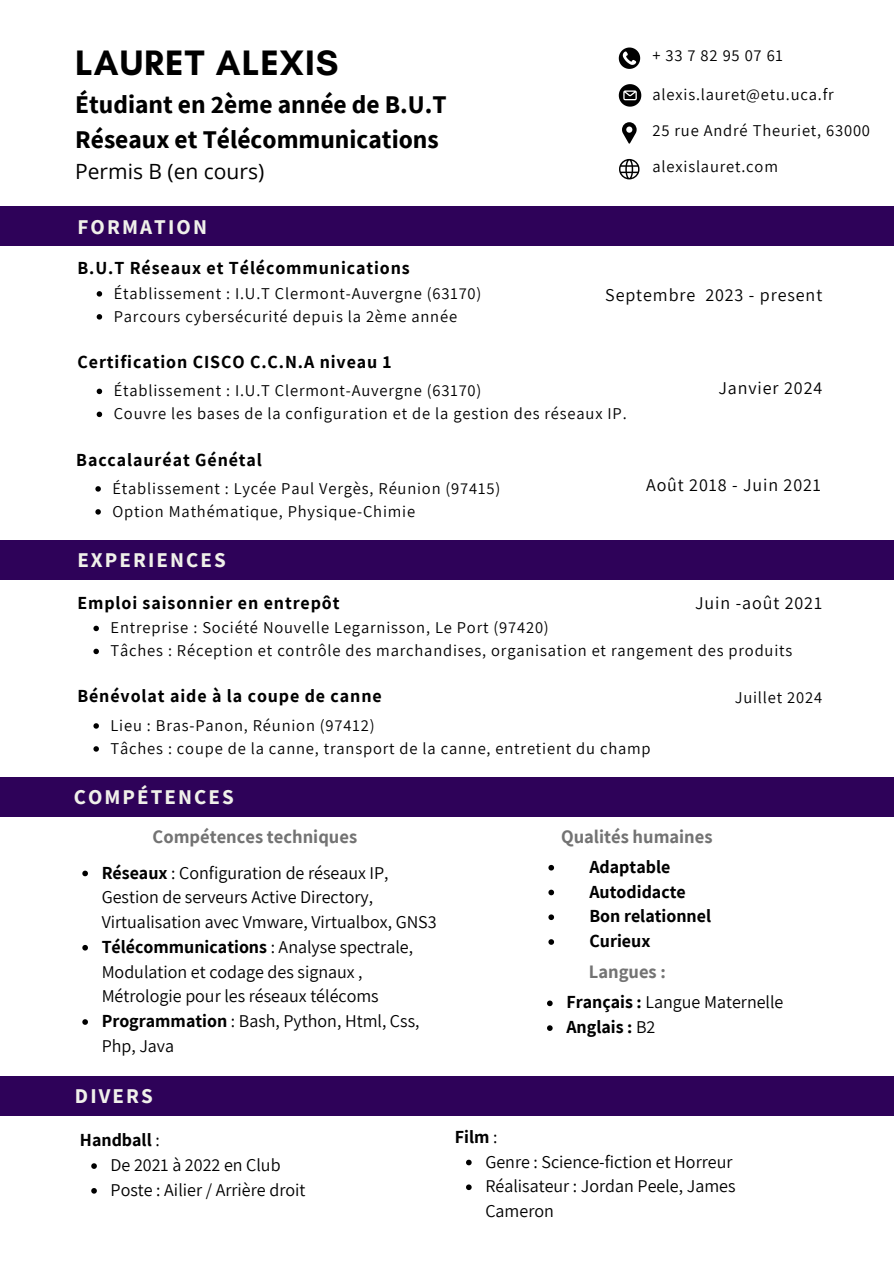
<style>
.page{position:relative;width:894px;height:1264px;background:#fff}
.page>*{position:absolute;margin:0;border:0;box-sizing:border-box;transform-origin:0 0}
.t1{font:700 36px "Glacial Indifference";letter-spacing:.03em;color:#000}
.t2{font:700 25.5px/34.8px "Source Sans Pro";color:#000}
.t3{font:700 21px "Source Sans Pro";letter-spacing:.1em;color:#f0f0ea}
.t4{font:21px "Open Sans";color:#000}
.t5{font:700 18.6px "Assistant";color:#737373}
.t6{font:18px/24.8px "Assistant";color:#000}
.t7{font:700 18px "Assistant";letter-spacing:.05em;color:#000}
.t8{font:18px "Assistant";letter-spacing:.05em;color:#000}
.t9{font:700 18px "Assistant";color:#000}
.t10{font:16.5px "Assistant";letter-spacing:.05em;color:#000}
.t11{font:16.5px "Assistant";letter-spacing:.175em;color:#000}
.s1{font-weight:700}
.s2{font-weight:400}
</style>
<div class="page">
<div style="left:0;top:206px;width:893px;height:40px;background:#2e0259"></div>
<div style="left:0;top:539px;width:893px;height:40px;background:#2e0259"></div>
<div style="left:0;top:1075px;width:893px;height:40px;background:#2e0259"></div>
<svg style="left:618px;top:84px;width:23px;height:23px"></svg>
<svg style="left:622px;top:122px;width:14px;height:22px"></svg>
<svg style="left:618px;top:48px;width:22px;height:21px"></svg>
<svg style="left:619px;top:159px;width:20px;height:20px"></svg>
<svg style="left:93px;top:625px;width:6px;height:6px"></svg>
<svg style="left:93px;top:648px;width:6px;height:6px"></svg>
<svg style="left:93px;top:723px;width:6px;height:5px"></svg>
<svg style="left:93px;top:746px;width:6px;height:5px"></svg>
<svg style="left:97px;top:291px;width:5px;height:5px"></svg>
<svg style="left:97px;top:314px;width:5px;height:5px"></svg>
<svg style="left:97px;top:388px;width:5px;height:6px"></svg>
<svg style="left:97px;top:411px;width:5px;height:6px"></svg>
<svg style="left:91px;top:1163px;width:6px;height:5px"></svg>
<svg style="left:91px;top:1188px;width:6px;height:5px"></svg>
<svg style="left:466px;top:1159px;width:5px;height:6px"></svg>
<svg style="left:466px;top:1184px;width:5px;height:6px"></svg>
<div style="left:0;top:776px;width:893px;height:40px;background:#2e0259"></div>
<svg style="left:82px;top:870px;width:6px;height:6px"></svg>
<svg style="left:82px;top:944px;width:6px;height:6px"></svg>
<svg style="left:82px;top:1019px;width:6px;height:5px"></svg>
<svg style="left:95px;top:486px;width:6px;height:5px"></svg>
<svg style="left:95px;top:509px;width:6px;height:5px"></svg>
<svg style="left:548px;top:864px;width:6px;height:6px"></svg>
<svg style="left:548px;top:889px;width:6px;height:6px"></svg>
<svg style="left:548px;top:914px;width:6px;height:6px"></svg>
<svg style="left:548px;top:939px;width:6px;height:5px"></svg>
<svg style="left:547px;top:1000px;width:5px;height:6px"></svg>
<svg style="left:547px;top:1025px;width:5px;height:5px"></svg>
<h1 class="t1" style="left:75px;top:41px;width:265px">LAURET ALEXIS</h1>
<h2 class="t11" style="left:652px;top:45px;width:132px">+33782950761</h2>
<p class="t2" style="left:75px;top:86px;width:373px">Étudiant en 2ème année de B.U.T<br>Réseaux et Télécommunications</p>
<p class="t4" style="left:75px;top:157px;width:190px">Permis B (en cours)</p>
<h5 class="t3" style="left:77px;top:214px;width:131px">FORMATION</h5>
<h6 class="t7" style="left:77px;top:256px;width:334px">B.U.T Réseaux et Télécommunications</h6>
<p class="t10" style="left:114px;top:282px;width:369px">Établissement : I.U.T Clermont-Auvergne (63170)</p>
<p class="t10" style="left:114px;top:305px;width:345px">Parcours cybersécurité depuis la 2ème année</p>
<p class="t7" style="left:77px;top:350px;width:315px">Certification CISCO C.C.N.A niveau 1</p>
<p class="t10" style="left:652px;top:83px;width:183px">alexis.lauret@etu.uca.fr</p>
<p class="t10" style="left:652px;top:119px;width:219px">25 rue André Theuriet, 63000</p>
<h5 class="t10" style="left:652px;top:155px;width:127px">alexislauret.com</h5>
<h5 class="t8" style="left:605px;top:282px;width:218px">Septembre 2023 - present</h5>
<h6 class="t10" style="left:114px;top:379px;width:369px">Établissement : I.U.T Clermont-Auvergne (63170)</h6>
<p class="t10" style="left:114px;top:402px;width:514px">Couvre les bases de la configuration et de la gestion des réseaux IP.</p>
<p class="t7" style="left:76px;top:447px;width:187px">Baccalauréat Génétal</p>
<h5 class="t10" style="left:112px;top:477px;width:389px">Établissement : Lycée Paul Vergès, Réunion (97415)</h5>
<p class="t10" style="left:112px;top:500px;width:304px">Option Mathématique, Physique-Chimie</p>
<h4 class="t3" style="left:77px;top:546px;width:150px">EXPERIENCES</h4>
<h5 class="t8" style="left:718px;top:375px;width:105px">Janvier 2024</h5>
<p class="t8" style="left:646px;top:473px;width:176px">Août 2018 - Juin 2021</p>
<p class="t7" style="left:77px;top:590px;width:264px">Emploi saisonnier en entrepôt</p>
<p class="t8" style="left:695px;top:590px;width:128px">Juin -août 2021</p>
<p class="t10" style="left:110px;top:616px;width:439px">Entreprise : Société Nouvelle Legarnisson, Le Port (97420)</p>
<p class="t10" style="left:110px;top:639px;width:683px">Tâches : Réception et contrôle des marchandises, organisation et rangement des produits</p>
<p class="t7" style="left:77px;top:684px;width:306px">Bénévolat aide à la coupe de canne</p>
<p class="t10" style="left:734px;top:685px;width:89px">Juillet 2024</p>
<p class="t10" style="left:110px;top:714px;width:265px">Lieu : Bras-Panon, Réunion (97412)</p>
<p class="t10" style="left:110px;top:737px;width:541px">Tâches : coupe de la canne, transport de la canne, entretient du champ</p>
<p class="t3" style="left:74px;top:783px;width:162px">COMPÉTENCES</p>
<p class="t5" style="left:153px;top:823px;width:206px">Compétences techniques</p>
<p class="t5" style="left:561px;top:823px;width:153px">Qualités humaines</p>
<p class="t6" style="left:102px;top:859px;width:336px"><span class="s1">Réseaux</span> : Configuration de réseaux IP,<br>Gestion de serveurs Active Directory,<br>Virtualisation avec Vmware, Virtualbox, GNS3</p>
<h3 class="t6" style="left:102px;top:933px;width:313px"><span class="s1">Télécommunications</span> : Analyse spectrale,<br>Modulation et codage des signaux ,<br>Métrologie pour les réseaux télécoms</h3>
<h5 class="t6" style="left:102px;top:1008px;width:319px"><span class="s1">Programmation</span> : Bash, Python, Html, Css,<br>Php, Java</h5>
<h3 class="t3" style="left:75px;top:1082px;width:79px">DIVERS</h3>
<h6 class="t9" style="left:80px;top:1127px;width:81px">Handball <span class="s2">:</span></h6>
<p class="t6" style="left:111px;top:1152px;width:171px">De 2021 à 2022 en Club</p>
<p class="t6" style="left:111px;top:1176px;width:196px">Poste : Ailier / Arrière droit</p>
<p class="t9" style="left:589px;top:854px;width:82px">Adaptable</p>
<p class="t9" style="left:589px;top:879px;width:98px">Autodidacte</p>
<p class="t9" style="left:589px;top:903px;width:123px">Bon relationnel</p>
<h5 class="t9" style="left:589px;top:928px;width:62px">Curieux</h5>
<h3 class="t5" style="left:588px;top:959px;width:78px">Langues :</h3>
<h6 class="t6" style="left:566px;top:989px;width:218px"><span class="s1">Français :</span> Langue Maternelle</h6>
<p class="t9" style="left:566px;top:1014px;width:91px">Anglais : <span class="s2">B2</span></p>
<h3 class="t7" style="left:454px;top:1124px;width:44px">Film <span class="s2">:</span></h3>
<h5 class="t6" style="left:485px;top:1148px;width:249px">Genre : Science-fiction et Horreur</h5>
<h6 class="t6" style="left:485px;top:1173px;width:251px">Réalisateur : Jordan Peele, James<br>Cameron</h6>
</div>
